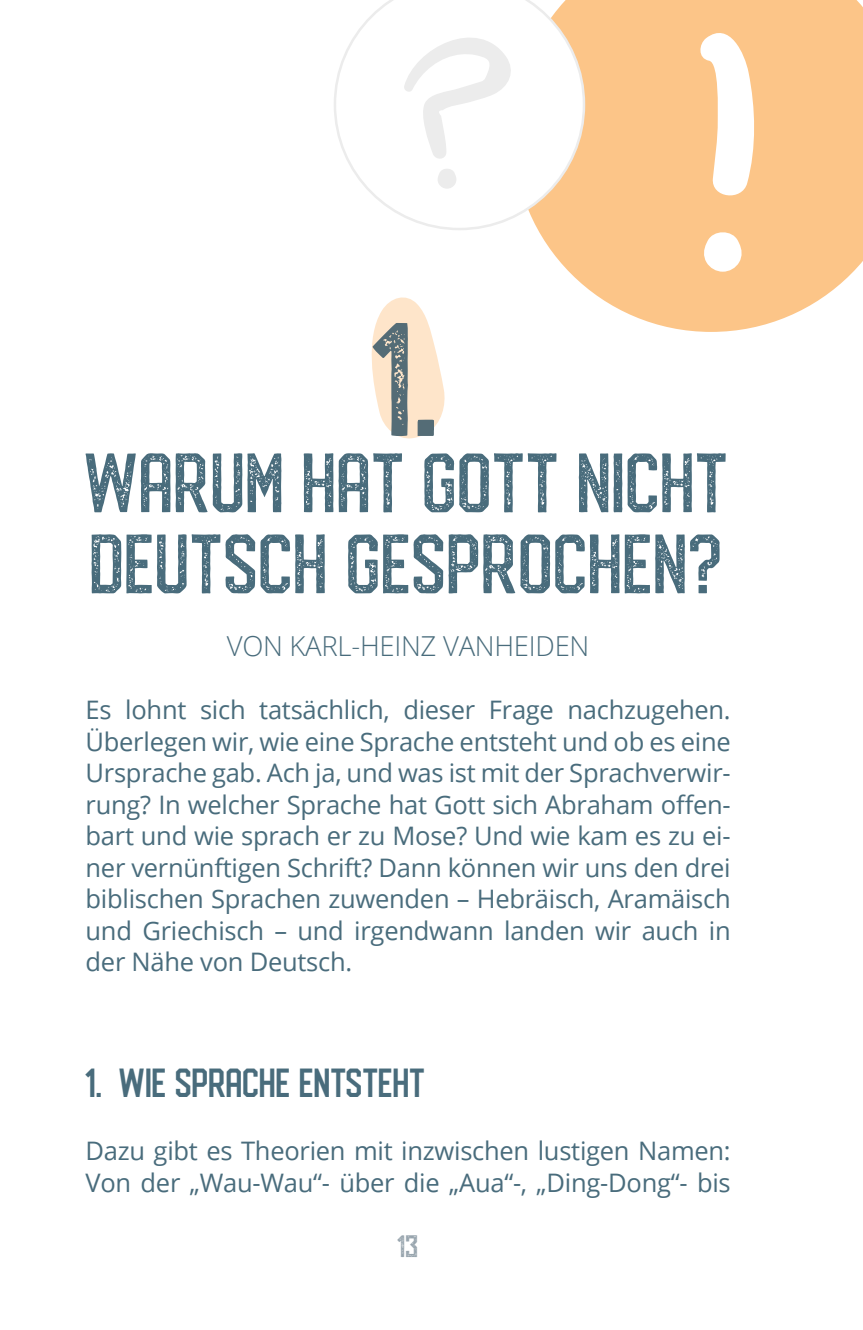
<style>
.page{position:relative;width:863px;height:1330px;background:#fff}
.page>*{position:absolute;margin:0;border:0;box-sizing:border-box;transform-origin:0 0}
.Kapitelzahl{font:130px "Areno Rough";color:#546c76}
.Headline{font:67.5px/81px "Areno Rough";color:#496c7c}
.t1{font:32.5px "Areno";color:#496c7c}
.Autor{font:300 27.5px "Open Sans";letter-spacing:-.01em;color:#496c7c}
.Erster_Absatz{font:25.5px/31.5px "Open Sans";letter-spacing:-.01em;color:#496c7c;text-align:justify}
.t2{font:25px "Areno Rough";color:#98a5ae}
</style>
<div class="page">
<svg style="left:371px;top:297px;width:74px;height:142px"></svg>
<svg style="left:538px;top:0;width:325px;height:332px;background:#fcca93"></svg>
<svg style="left:697px;top:20px;width:59px;height:182px"></svg>
<svg style="left:703px;top:229px;width:39px;height:43px"></svg>
<svg style="left:334px;top:0;width:251px;height:230px"></svg>
<svg style="left:403px;top:16px;width:113px;height:145px"></svg>
<svg style="left:437px;top:167px;width:20px;height:22px"></svg>
<p class="Kapitelzahl" style="left:372px;top:298px;width:73px">1.</p>
<p class="Headline" style="left:86px;top:440px;width:646px">WARUM HAT GOTT NICHT<br>DEUTSCH GESPROCHEN?</p>
<p class="Autor" style="left:227px;top:627px;width:364px">VON KARL-HEINZ VANHEIDEN</p>
<p class="Erster_Absatz" style="left:86px;top:693px;width:646px">Es lohnt sich tatsächlich, dieser Frage nachzugehen.<br>Überlegen wir, wie eine Sprache entsteht und ob es eine Ursprache gab. Ach ja, und was ist mit der Sprachverwir&shy;rung? In welcher Sprache hat Gott sich Abraham offen&shy;bart und wie sprach er zu Mose? Und wie kam es zu ei&shy;ner vernünftigen Schrift? Dann können wir uns den drei biblischen Sprachen zuwenden – Hebräisch, Aramäisch und Griechisch – und irgendwann landen wir auch in der Nähe von Deutsch.</p>
<p class="t1" style="left:86px;top:1062px;width:342px">1. WIE SPRACHE ENTSTEHT</p>
<p class="Erster_Absatz" style="left:86px;top:1134px;width:646px">Dazu gibt es Theorien mit inzwischen lustigen Namen:<br>Von der „Wau-Wau“- über die „Aua“-, „Ding-Dong“- bis</p>
<p class="t2" style="left:397px;top:1230px;width:23px">13</p>
</div>
